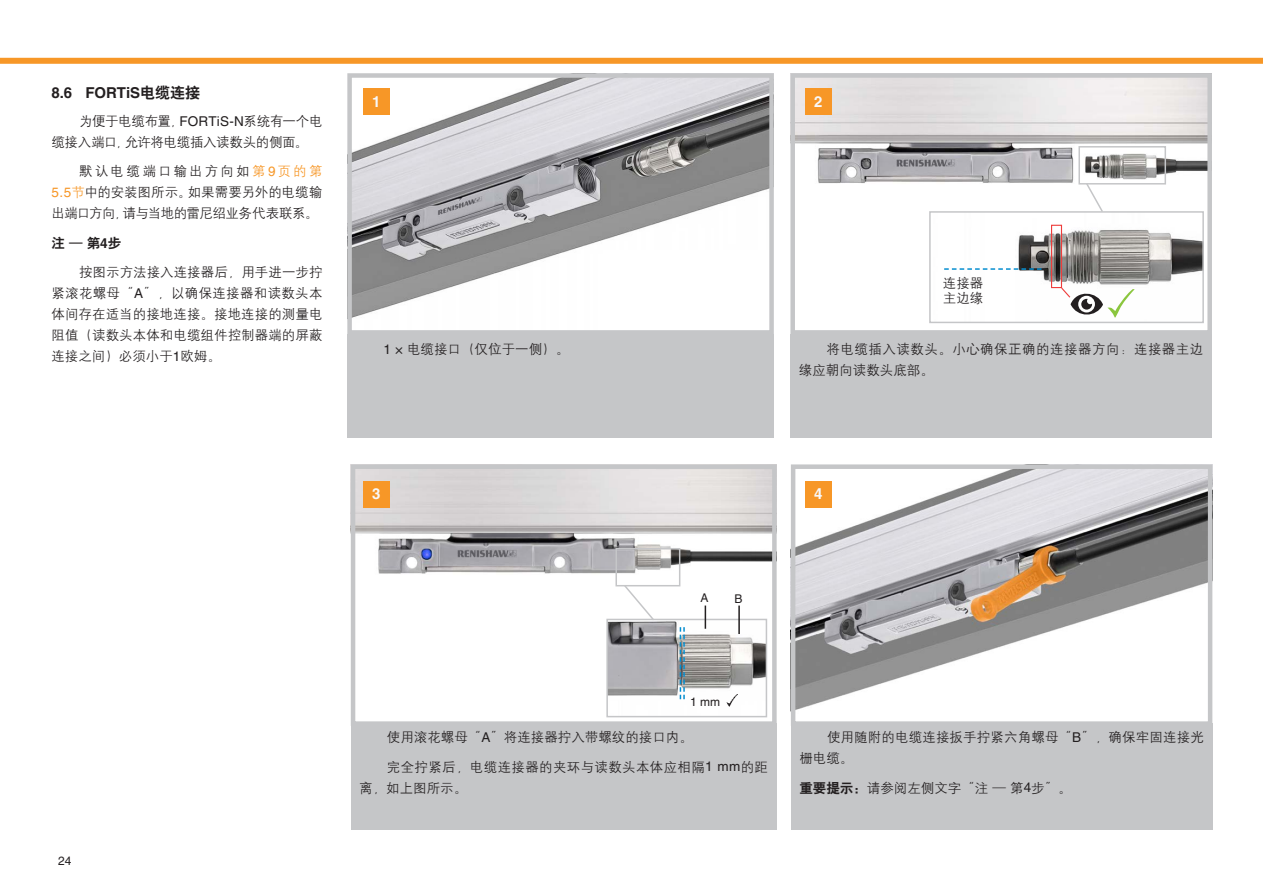
<style>
.page{position:relative;width:1263px;height:893px;background:#fff}
.page>*{position:absolute;margin:0;border:0;box-sizing:border-box;transform-origin:0 0}
.t1{font:700 15px "Helvetica LT Pro";color:#231f20}
.Numbers_10_bold_whit{font:700 15px "Helvetica LT Pro";color:#f8f8f9}
.Text_8_on_11_Roman{font:13.5px/21px "H Yg 2 gj";letter-spacing:.005em;color:#231f20}
.Text_8_on_11_Roman-2{font:13.5px/21px "H Yg 2 gj";letter-spacing:-.025em;color:#231f20}
.Text_8_on_11_Roman-3{font:13.5px/21px "H Yg 2 gj";letter-spacing:.035em;color:#231f20}
.Text_8_on_11_Roman-4{font:13.5px/21px "H Yg 2 gj";letter-spacing:.025em;color:#231f20}
.Text_8_on_11_Roman-5{font:13.5px "H Yb 2 gj";color:#231f20}
.Annotation_8_on_9_5{font:12px "Helvetica LT Pro";color:#231f20}
.Text_8_on_11_Roman-6{font:12px "Helvetica LT Pro";color:#231f20}
.s1{font-family:"H Yb 2 gj";font-weight:400}
.s2{font-family:"Helvetica LT Pro"}
.s3{color:#f79727}
.s4{font-family:"Helvetica LT Pro";color:#f79727}
.s5{font-family:"Helvetica LT Pro";font-weight:700}
.s6{font-family:"H Yb 2 gj"}
</style>
<div class="page">
<div style="left:0;top:58px;width:1263px;height:6px;background:#f79727"></div>
<img style="left:356px;top:469px;width:416px;height:239px">
<div style="left:351px;top:464px;width:426px;height:262px;border:4px solid #c5c6c8"></div>
<img style="left:796px;top:469px;width:411px;height:241px">
<div style="left:791px;top:464px;width:421px;height:262px;border:4px solid #c5c6c8"></div>
<img style="left:795px;top:78px;width:412px;height:106px">
<div style="left:790px;top:73px;width:422px;height:262px;border:4px solid #c5c6c8"></div>
<img style="left:352px;top:78px;width:417px;height:240px">
<div style="left:347px;top:73px;width:427px;height:262px;border:4px solid #c5c6c8"></div>
<img style="left:609px;top:622px;width:155px;height:86px">
<div style="left:606px;top:619px;width:161px;height:98px;border:2px solid #c5c6c8"></div>
<svg style="left:680px;top:627px;width:5px;height:72px"></svg>
<svg style="left:727px;top:694px;width:11px;height:12px"></svg>
<div style="left:615px;top:548px;width:65px;height:38px;border:2px solid #c5c6c8"></div>
<img style="left:1018px;top:224px;width:183px;height:65px">
<div style="left:929px;top:211px;width:275px;height:112px;border:2px solid #c5c6c8"></div>
<div style="left:1078px;top:146px;width:88px;height:39px;border:2px solid #c5c6c8"></div>
<svg style="left:1084px;top:182px;width:20px;height:32px"></svg>
<svg style="left:622px;top:583px;width:34px;height:39px"></svg>
<div style="left:1051px;top:225px;width:11px;height:63px;border:1px solid #ee3d3c"></div>
<svg style="left:944px;top:268px;width:97px;height:2px"></svg>
<svg style="left:1060px;top:286px;width:75px;height:32px"></svg>
<svg style="left:705px;top:605px;width:1px;height:24px"></svg>
<hr style="left:738px;top:605px;width:2px;height:29px;background:#231f20">
<div style="left:347px;top:335px;width:427px;height:103px;background:#c5c6c8"></div>
<div style="left:351px;top:723px;width:426px;height:106px;background:#c5c6c8"></div>
<div style="left:791px;top:723px;width:421px;height:106px;background:#c5c6c8"></div>
<div style="left:363px;top:88px;width:27px;height:27px;background:#f79727"></div>
<div style="left:363px;top:481px;width:27px;height:26px;background:#f79727"></div>
<div style="left:805px;top:481px;width:26px;height:26px;background:#f79727"></div>
<div style="left:805px;top:88px;width:26px;height:27px;background:#f79727"></div>
<div style="left:790px;top:335px;width:422px;height:103px;background:#c5c6c8"></div>
<p class="t1" style="left:51px;top:83px;width:150px">8.6 FORTiS<span class="s1">电缆连接</span></p>
<p class="Text_8_on_11_Roman-2" style="left:51px;top:110px;width:273px;text-indent:28px">为便于电缆布置，<span class="s2">FORTiS-N</span>系统有一个电缆接入端口，允许将电缆插入读数头的侧面。</p>
<p class="Text_8_on_11_Roman" style="left:51px;top:161px;width:273px;text-align:justify;text-indent:28px">默认电缆端口输出方向如<span class="s3">第</span><span class="s4">9</span><span class="s3">页的第</span><span class="s4">5.5</span><span class="s3">节</span>中的安装图所示。如果需要另外的电缆输出端口方向，请与当地的雷尼绍业务代表联系。</p>
<p class="Text_8_on_11_Roman-5" style="left:51px;top:236px;width:71px">注 — 第<span class="s5">4</span>步</p>
<p class="Text_8_on_11_Roman" style="left:51px;top:262px;width:273px;text-align:justify;text-indent:28px">按图示方法接入连接器后，用手进一步拧紧滚花螺母“<span class="s2">A</span>”，以确保连接器和读数头本体间存在适当的接地连接。接地连接的测量电阻值（读数头本体和电缆组件控制器端的屏蔽连接之间）必须小于<span class="s2">1</span>欧姆。</p>
<p class="Numbers_10_bold_whit" style="left:372px;top:92px;width:10px">1</p>
<p class="Text_8_on_11_Roman" style="left:383px;top:338px;width:187px"><span class="s2">1 ×</span> 电缆接口（仅位于一侧）。</p>
<p class="Numbers_10_bold_whit" style="left:814px;top:92px;width:10px">2</p>
<p class="Text_8_on_11_Roman" style="left:943px;top:275px;width:42px;line-height:15px">连接器主边缘</p>
<p class="Text_8_on_11_Roman-3" style="left:799px;top:338px;width:406px;text-indent:28px">将电缆插入读数头。小心确保正确的连接器方向：连接器主边缘应朝向读数头底部。</p>
<p class="Annotation_8_on_9_5" style="left:58px;top:854px;width:15px">24</p>
<p class="Numbers_10_bold_whit" style="left:372px;top:485px;width:10px">3</p>
<p class="Numbers_10_bold_whit" style="left:814px;top:485px;width:10px">4</p>
<p class="Text_8_on_11_Roman-6" style="left:700px;top:591px;width:10px">A</p>
<p class="Text_8_on_11_Roman-6" style="left:734px;top:592px;width:10px">B</p>
<p class="Annotation_8_on_9_5" style="left:690px;top:695px;width:31px">1 mm</p>
<p class="Text_8_on_11_Roman" style="left:387px;top:726px;width:308px">使用滚花螺母“<span class="s2">A</span>”将连接器拧入带螺纹的接口内。</p>
<p class="Text_8_on_11_Roman-4" style="left:359px;top:756px;width:410px;text-indent:28px">完全拧紧后，电缆连接器的夹环与读数头本体应相隔<span class="s2">1 mm</span>的距离，如上图所示。</p>
<p class="Text_8_on_11_Roman" style="left:799px;top:726px;width:406px;text-indent:28px">使用随附的电缆连接扳手拧紧六角螺母“<span class="s2">B</span>”，确保牢固连接光栅电缆。</p>
<p class="Text_8_on_11_Roman" style="left:799px;top:777px;width:274px"><span class="s6">重要提示：</span>请参阅左侧文字“注 — 第<span class="s2">4</span>步”。</p>
</div>
